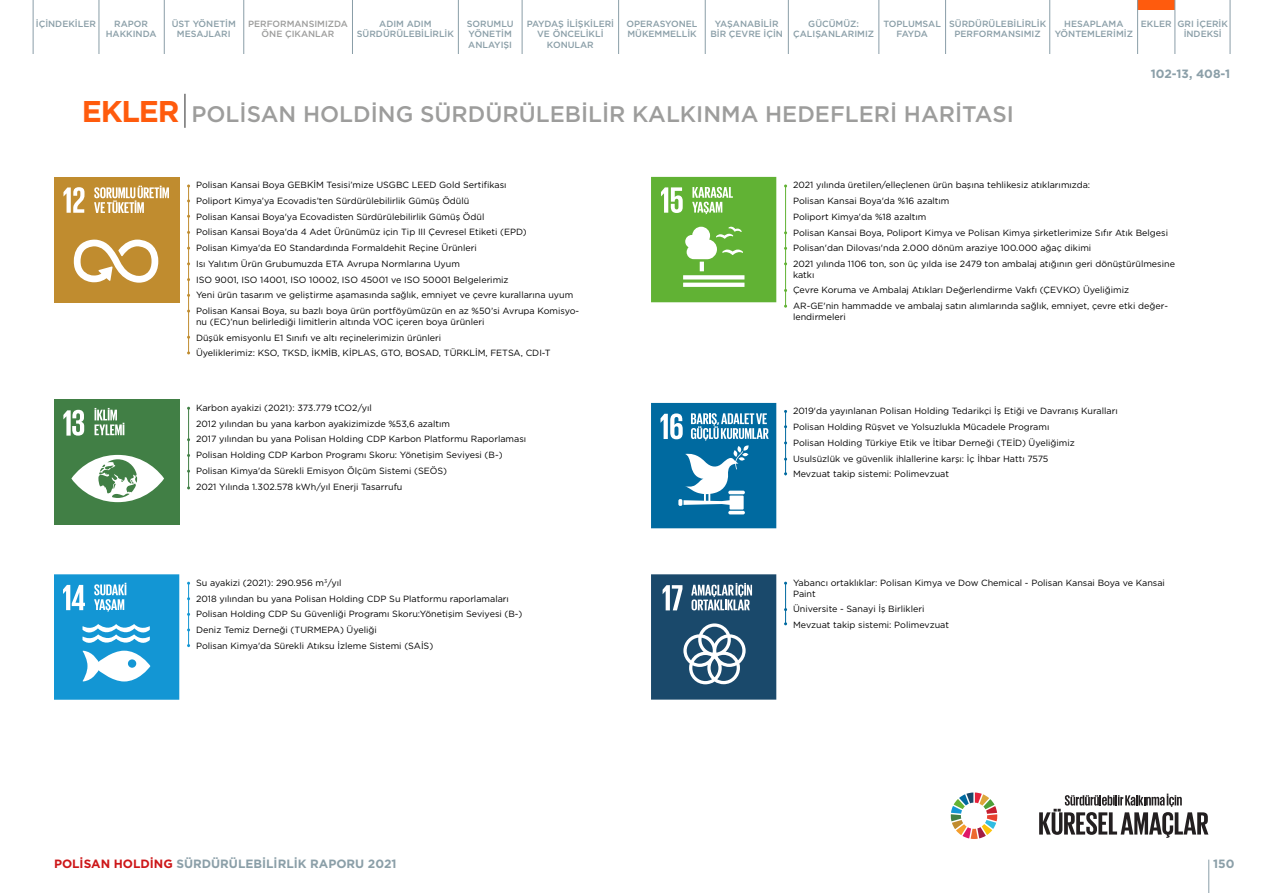
<style>
.page{position:relative;width:1263px;height:893px;background:#fff}
.page>*{position:absolute;margin:0;border:0;box-sizing:border-box;transform-origin:0 0}
.t1{font:700 30px "Gotham";letter-spacing:-.04em;color:#ff5b0d}
.t2{font:500 22.5px "Gotham";color:#9d9d9c}
.t3{font:700 12px "Gotham";color:#8b9fa8}
.t4{font:9px/15.8px "Gotham";color:#000}
.t5{font:500 9px/10.5px "Gotham";color:#8b9fa8;text-align:center}
.t6{font:500 9px/10.5px "Gotham";color:#9d9d9c;text-align:center}
.s1{color:#cd1719}
</style>
<div class="page">
<div style="left:54px;top:177px;width:125px;height:125px;background:#c08c2f"></div>
<svg style="left:63px;top:187px;width:21px;height:26px"></svg>
<svg style="left:74px;top:240px;width:84px;height:43px"></svg>
<svg style="left:94px;top:186px;width:75px;height:27px"></svg>
<div style="left:54px;top:399px;width:125px;height:126px;background:#417f45"></div>
<svg style="left:63px;top:410px;width:21px;height:26px"></svg>
<svg style="left:71px;top:455px;width:93px;height:47px"></svg>
<svg style="left:95px;top:408px;width:29px;height:27px"></svg>
<svg style="left:54px;top:574px;width:125px;height:126px;background:#3ba8db"></svg>
<svg style="left:651px;top:177px;width:125px;height:125px;background:#77bc50"></svg>
<svg style="left:651px;top:403px;width:125px;height:125px;background:#3186b2"></svg>
<svg style="left:651px;top:574px;width:125px;height:126px;background:#3c6481"></svg>
<hr style="left:188px;top:186px;width:1px;height:167px;background:#c08c2f">
<hr style="left:785px;top:186px;width:1px;height:120px;background:#61b234">
<hr style="left:785px;top:411px;width:1px;height:64px;background:#006aa0">
<hr style="left:785px;top:583px;width:1px;height:41px;background:#006aa0">
<hr style="left:188px;top:408px;width:1px;height:80px;background:#417f45">
<hr style="left:188px;top:583px;width:1px;height:64px;background:#1396d4">
<svg style="left:951px;top:792px;width:46px;height:47px"></svg>
<svg style="left:1039px;top:794px;width:169px;height:44px"></svg>
<hr style="left:1208px;top:860px;width:1px;height:33px;background:#8a9ea8">
<hr style="left:184px;top:94px;width:2px;height:34px;background:#706f6f">
<div style="left:1137px;top:0;width:38px;height:10px;background:#ff5b0d"></div>
<hr style="left:33px;top:0;width:1px;height:54px;background:#8a9ea8">
<hr style="left:99px;top:0;width:1px;height:54px;background:#8a9ea8">
<hr style="left:164px;top:0;width:1px;height:54px;background:#8a9ea8">
<hr style="left:243px;top:0;width:1px;height:54px;background:#8a9ea8">
<hr style="left:352px;top:0;width:1px;height:54px;background:#8a9ea8">
<hr style="left:458px;top:0;width:1px;height:54px;background:#8a9ea8">
<hr style="left:522px;top:0;width:1px;height:54px;background:#8a9ea8">
<hr style="left:618px;top:0;width:1px;height:54px;background:#8a9ea8">
<hr style="left:705px;top:0;width:1px;height:54px;background:#8a9ea8">
<hr style="left:788px;top:0;width:1px;height:54px;background:#8a9ea8">
<hr style="left:878px;top:0;width:1px;height:54px;background:#8a9ea8">
<hr style="left:945px;top:0;width:1px;height:54px;background:#8a9ea8">
<hr style="left:1049px;top:0;width:1px;height:54px;background:#8a9ea8">
<hr style="left:1137px;top:0;width:1px;height:54px;background:#8a9ea8">
<hr style="left:1174px;top:0;width:1px;height:54px;background:#8a9ea8">
<hr style="left:1230px;top:0;width:1px;height:54px;background:#8a9ea8">
<p class="t5" style="left:172px;top:18px;width:66px">ÜST YÖNETİM<br>MESAJLARI</p>
<p class="t5" style="left:36px;top:18px;width:62px">İÇİNDEKİLER</p>
<p class="t5" style="left:106px;top:18px;width:52px">RAPOR<br>HAKKINDA</p>
<p class="t5" style="left:467px;top:18px;width:48px;text-align:left">SORUMLU<br>YÖNETİM<br>ANLAYIŞI</p>
<p class="t5" style="left:527px;top:18px;width:89px">PAYDAŞ İLİŞKİLERİ<br>VE ÖNCELİKLİ<br>KONULAR</p>
<p class="t5" style="left:627px;top:18px;width:72px;text-align:left">OPERASYONEL<br>MÜKEMMELLİK</p>
<p class="t5" style="left:710px;top:18px;width:74px">YAŞANABİLİR<br>BİR ÇEVRE İÇİN</p>
<p class="t5" style="left:883px;top:18px;width:59px">TOPLUMSAL<br>FAYDA</p>
<p class="t5" style="left:949px;top:18px;width:99px">SÜRDÜRÜLEBİLİRLİK<br>PERFORMANSIMIZ</p>
<p class="t5" style="left:1055px;top:18px;width:80px">HESAPLAMA<br>YÖNTEMLERİMİZ</p>
<p class="t5" style="left:1184px;top:18px;width:46px;text-align:left;text-indent:-43px">EKLER GRI İÇERİK<br>İNDEKSİ</p>
<p class="t5" style="left:793px;top:18px;width:83px">GÜCÜMÜZ:<br>ÇALIŞANLARIMIZ</p>
<p class="t6" style="left:248px;top:18px;width:101px">PERFORMANSIMIZDA<br>ÖNE ÇIKANLAR</p>
<p class="t5" style="left:357px;top:18px;width:99px">ADIM ADIM<br>SÜRDÜRÜLEBİLİRLİK</p>
<h1 class="t1" style="left:82px;top:94px;width:99px">EKLER</h1>
<h2 class="t2" style="left:191px;top:100px;width:824px">POLİSAN HOLDİNG SÜRDÜRÜLEBİLİR KALKINMA HEDEFLERİ HARİTASI</h2>
<h3 class="t3" style="left:1151px;top:67px;width:81px">102-13, 408-1</h3>
<p class="t4" style="left:196px;top:177px;width:385px">Polisan Kansai Boya GEBKİM Tesisi’mize USGBC LEED Gold Sertifikası<br>Poliport Kimya’ya Ecovadis’ten Sürdürülebilirlik Gümüş Ödülü<br>Polisan Kansai Boya'ya Ecovadisten Sürdürülebilirlik Gümüş Ödül<br>Polisan Kansai Boya'da 4 Adet Ürünümüz için Tip III Çevresel Etiketi (EPD)<br>Polisan Kimya'da E0 Standardında Formaldehit Reçine Ürünleri<br>Isı Yalıtım Ürün Grubumuzda ETA Avrupa Normlarına Uyum<br>ISO 9001, ISO 14001, ISO 10002, ISO 45001 ve ISO 50001 Belgelerimiz<br>Yeni ürün tasarım ve geliştirme aşamasında sağlık, emniyet ve çevre kurallarına uyum Polisan Kansai Boya, su bazlı boya ürün portföyümüzün en az %50’si Avrupa Komisyo-</p>
<p class="t4" style="left:196px;top:314px;width:356px">nu (EC)’nun belirlediği limitlerin altında VOC içeren boya ürünleri<br>Düşük emisyonlu E1 Sınıfı ve altı reçinelerimizin ürünleri<br>Üyeliklerimiz: KSO, TKSD, İKMİB, KİPLAS, GTO, BOSAD, TÜRKLİM, FETSA, CDI-T</p>
<p class="t4" style="left:196px;top:400px;width:332px">Karbon ayakizi (2021): 373.779 tCO2/yıl<br>2012 yılından bu yana karbon ayakizimizde %53,6 azaltım<br>2017 yılından bu yana Polisan Holding CDP Karbon Platformu Raporlaması Polisan Holding CDP Karbon Programı Skoru: Yönetişim Seviyesi (B-)<br>Polisan Kimya'da Sürekli Emisyon Ölçüm Sistemi (SEÖS)<br>2021 Yılında 1.302.578 kWh/yıl Enerji Tasarrufu</p>
<p class="t4" style="left:793px;top:177px;width:383px">2021 yılında üretilen/elleçlenen ürün başına tehlikesiz atıklarımızda:<br>Polisan Kansai Boya'da %16 azaltım<br>Poliport Kimya'da %18 azaltım<br>Polisan Kansai Boya, Poliport Kimya ve Polisan Kimya şirketlerimize Sıfır Atık Belgesi Polisan'dan Dilovası'nda 2.000 dönüm araziye 100.000 ağaç dikimi<br>2021 yılında 1106 ton, son üç yılda ise 2479 ton ambalaj atığının geri dönüştürülmesine</p>
<p class="t4" style="left:793px;top:266px;width:376px">katkı<br>Çevre Koruma ve Ambalaj Atıkları Değerlendirme Vakfı (ÇEVKO) Üyeliğimiz<br>AR-GE'nin hammadde ve ambalaj satın alımlarında sağlık, emniyet, çevre etki değer-</p>
<p class="t4" style="left:793px;top:309px;width:54px">lendirmeleri</p>
<p class="t4" style="left:793px;top:403px;width:326px">2019'da yayınlanan Polisan Holding Tedarikçi İş Etiği ve Davranış Kuralları Polisan Holding Rüşvet ve Yolsuzlukla Mücadele Programı<br>Polisan Holding Türkiye Etik ve İtibar Derneği (TEİD) Üyeliğimiz Usulsüzlük ve güvenlik ihlallerine karşı: İç İhbar Hattı 7575<br>Mevzuat takip sistemi: Polimevzuat</p>
<p class="t4" style="left:196px;top:574px;width:328px">Su ayakizi (2021): 290.956 m<sup>3</sup>/yıl<br>2018 yılından bu yana Polisan Holding CDP Su Platformu raporlamaları Polisan Holding CDP Su Güvenliği Programı Skoru:Yönetişim Seviyesi (B-)<br>Deniz Temiz Derneği (TURMEPA) Üyeliği<br>Polisan Kimya'da Sürekli Atıksu İzleme Sistemi (SAİS)</p>
<p class="t4" style="left:793px;top:577px;width:373px;line-height:10.8px">Yabancı ortaklıklar: Polisan Kimya ve Dow Chemical - Polisan Kansai Boya ve Kansai<br>Paint</p>
<p class="t4" style="left:793px;top:601px;width:157px">Üniversite - Sanayi İş Birlikleri<br>Mevzuat takip sistemi: Polimevzuat</p>
<h3 class="t3" style="left:54px;top:856px;width:344px"><span class="s1">POLİSAN HOLDİNG</span> SÜRDÜRÜLEBİLİRLİK RAPORU 2021</h3>
<h3 class="t3" style="left:1213px;top:857px;width:23px">150</h3>
</div>
